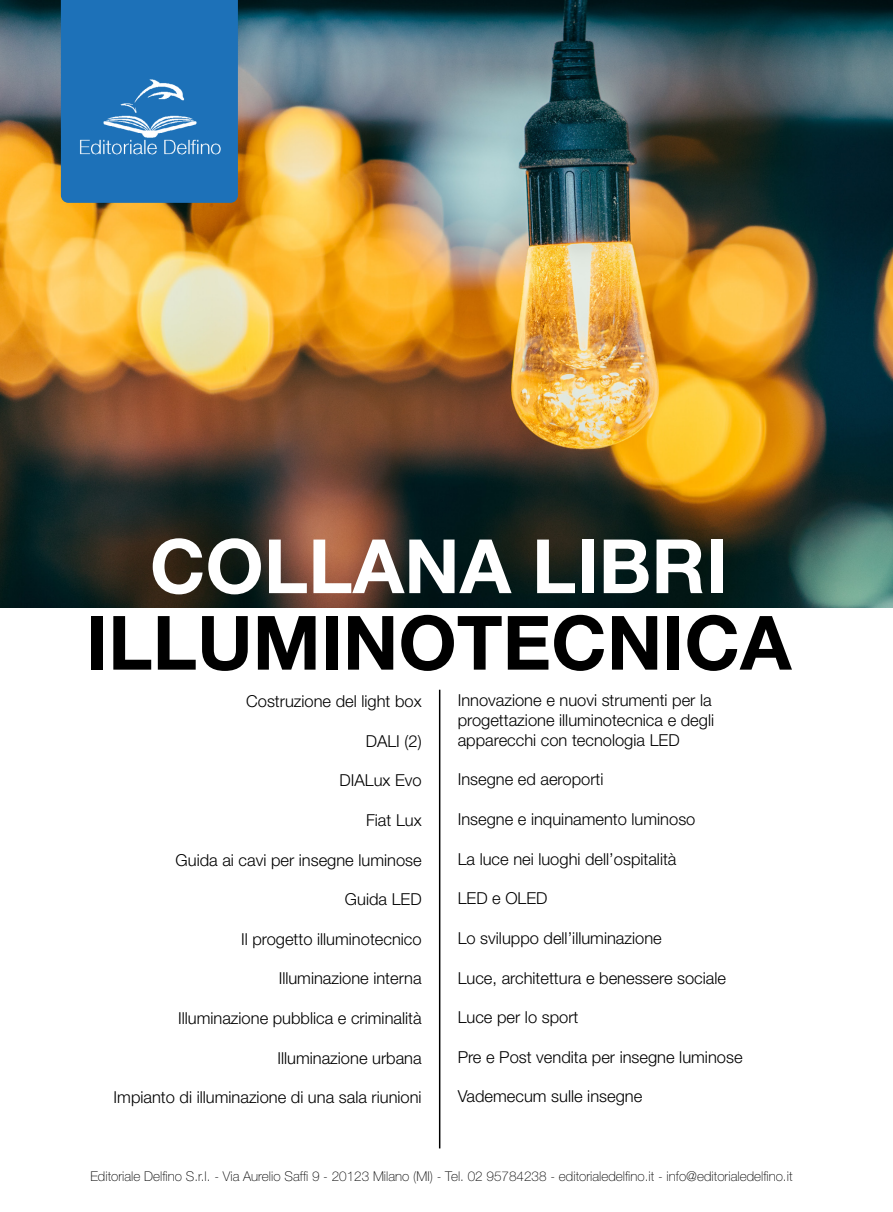
<style>
.page{position:relative;width:893px;height:1212px;background:#fff}
.page>*{position:absolute;margin:0;border:0;box-sizing:border-box;transform-origin:0 0}
.t1{font:700 75px "Helvetica Neue LT Std";color:#000}
.t2{font:700 75px "Helvetica Neue LT Std";color:#fff}
.t3{font:300 16.5px/19.8px "Helvetica Neue LT Std";color:#000}
.t4{font:100 13.5px "Helvetica Neue LT Std";color:#000}
</style>
<div class="page">
<img style="left:0;top:0;width:893px;height:608px">
<hr style="left:439px;top:690px;width:1px;height:458px;background:#000">
<div style="left:61px;top:0;width:177px;height:203px;background:#1d71b8"></div>
<img style="left:46px;top:55px;width:199px;height:121px">
<h1 class="t2" style="left:150px;top:520px;width:579px">COLLANA LIBRI</h1>
<h1 class="t1" style="left:86px;top:596px;width:707px">ILLUMINOTECNICA</h1>
<p class="t3" style="left:246px;top:691px;width:177px">Costruzione del light box</p>
<p class="t3" style="left:366px;top:731px;width:57px">DALI (2)</p>
<p class="t3" style="left:339px;top:770px;width:84px">DIALux Evo</p>
<p class="t3" style="left:366px;top:810px;width:57px">Fiat Lux</p>
<p class="t3" style="left:176px;top:849px;width:248px">Guida ai cavi per insegne luminose</p>
<p class="t3" style="left:345px;top:889px;width:78px">Guida LED</p>
<p class="t3" style="left:241px;top:929px;width:182px">Il progetto illuminotecnico</p>
<p class="t3" style="left:279px;top:968px;width:145px">Illuminazione interna</p>
<p class="t3" style="left:178px;top:1008px;width:245px">Illuminazione pubblica e criminalità</p>
<p class="t3" style="left:277px;top:1047px;width:146px">Illuminazione urbana</p>
<p class="t3" style="left:114px;top:1087px;width:310px">Impianto di illuminazione di una sala riunioni</p>
<p class="t3" style="left:458px;top:690px;width:258px">Innovazione e nuovi strumenti per la progettazione illuminotecnica e degli apparecchi con tecnologia LED</p>
<p class="t3" style="left:458px;top:769px;width:147px">Insegne ed aeroporti</p>
<p class="t3" style="left:458px;top:809px;width:239px">Insegne e inquinamento luminoso</p>
<p class="t3" style="left:458px;top:848px;width:220px">La luce nei luoghi dell’ospitalità</p>
<p class="t3" style="left:458px;top:888px;width:91px">LED e OLED</p>
<p class="t3" style="left:458px;top:928px;width:206px">Lo sviluppo dell’illuminazione</p>
<p class="t3" style="left:458px;top:967px;width:270px">Luce, architettura e benessere sociale</p>
<p class="t3" style="left:458px;top:1007px;width:122px">Luce per lo sport</p>
<p class="t3" style="left:458px;top:1046px;width:286px">Pre e Post vendita per insegne luminose</p>
<p class="t3" style="left:458px;top:1086px;width:186px">Vademecum sulle insegne</p>
<p class="t4" style="left:90px;top:1168px;width:704px">Editoriale Delfino S.r.l. - Via Aurelio Saffi 9 - 20123 Milano (MI) - Tel. 02 95784238 - editorialedelfino.it - info@editorialedelfino.it</p>
</div>
